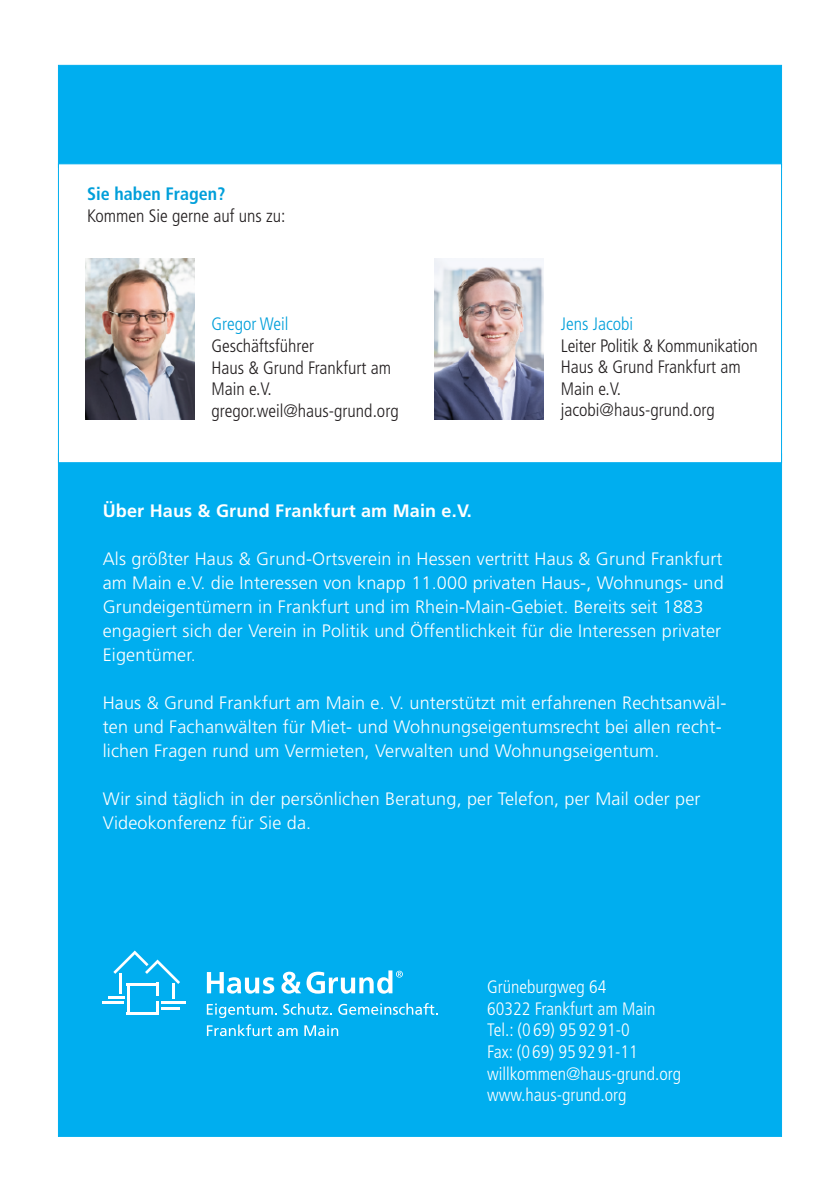
<style>
.page{position:relative;width:840px;height:1191px;background:#fff}
.page>*{position:absolute;margin:0;border:0;box-sizing:border-box;transform-origin:0 0}
.Grundschrift{font:300 18px/24px "Frutiger LT Std";letter-spacing:.01em;color:#fff}
.Grundschrift-2{font:300 condensed 18px/21.6px "Frutiger LT Std";color:#231f20}
.Grundschrift-3{font:300 condensed 18px "Frutiger LT Std";color:#fff}
.Grundschrift-4{font:700 18px "Frutiger LT Std";letter-spacing:.01em;color:#fff}
.Grundschrift-5{font:700 condensed 18px "Frutiger LT Std";color:#009fda}
.s1{color:#009fda}
</style>
<div class="page">
<div style="left:58px;top:453px;width:723px;height:683px;background:#00aeef"></div>
<div style="left:58px;top:65px;width:723px;height:103px;background:#00aeef;border:1px solid #00aeef"></div>
<div style="left:58px;top:163px;width:723px;height:300px;background:#fff;border:1px solid #00aeef"></div>
<hr style="left:127px;top:982px;width:2px;height:32px;background:#fff">
<svg style="left:156px;top:1001px;width:3px;height:11px"></svg>
<hr style="left:127px;top:1012px;width:32px;height:2px;background:#fff">
<hr style="left:127px;top:982px;width:32px;height:3px;background:#fff">
<hr style="left:161px;top:1006px;width:19px;height:3px;background:#fff">
<hr style="left:161px;top:1001px;width:24px;height:3px;background:#fff">
<hr style="left:156px;top:982px;width:3px;height:14px;background:#fff">
<hr style="left:172px;top:983px;width:3px;height:15px;background:#fff">
<svg style="left:108px;top:996px;width:16px;height:2px"></svg>
<hr style="left:103px;top:1001px;width:21px;height:3px;background:#fff">
<hr style="left:119px;top:973px;width:2px;height:20px;background:#fff">
<svg style="left:113px;top:950px;width:67px;height:34px"></svg>
<svg style="left:207px;top:972px;width:67px;height:21px"></svg>
<svg style="left:281px;top:970px;width:121px;height:23px"></svg>
<svg style="left:207px;top:1003px;width:70px;height:15px"></svg>
<svg style="left:283px;top:1003px;width:49px;height:11px"></svg>
<svg style="left:338px;top:1003px;width:99px;height:11px"></svg>
<svg style="left:207px;top:1024px;width:90px;height:12px"></svg>
<svg style="left:304px;top:1024px;width:34px;height:12px"></svg>
<img style="left:85px;top:259px;width:109px;height:160px">
<img style="left:434px;top:259px;width:109px;height:160px">
<p class="Grundschrift-5" style="left:87px;top:183px;width:140px">Sie haben Fragen?</p>
<p class="Grundschrift-2" style="left:87px;top:205px;width:200px">Kommen Sie gerne auf uns zu:</p>
<p class="Grundschrift-2" style="left:211px;top:314px;width:181px"><span class="s1">Gregor Weil<br></span>Geschäftsführer<br>Haus &amp; Grund Frankfurt am<br>Main e.V.</p>
<p class="Grundschrift-2" style="left:211px;top:400px;width:189px">gregor.weil@haus-grund.org</p>
<p class="Grundschrift-2" style="left:560px;top:313px;width:198px"><span class="s1">Jens Jacobi<br></span>Leiter Politik &amp; Kommunikation<br>Haus &amp; Grund Frankfurt am<br>Main e.V.</p>
<p class="Grundschrift-2" style="left:560px;top:399px;width:155px">jacobi@haus-grund.org</p>
<p class="Grundschrift-4" style="left:103px;top:500px;width:370px">Über Haus &amp; Grund Frankfurt am Main e.V.</p>
<p class="Grundschrift" style="left:103px;top:547px;width:622px">Als größter Haus &amp; Grund-Ortsverein in Hessen vertritt Haus &amp; Grund Frankfurt am Main e.V. die Interessen von knapp 11.000 privaten Haus-, Wohnungs- und Grundeigentümern in Frankfurt und im Rhein-Main-Gebiet. Bereits seit 1883 engagiert sich der Verein in Politik und Öffentlichkeit für die Interessen privater Eigentümer.</p>
<p class="Grundschrift" style="left:103px;top:691px;width:624px">Haus &amp; Grund Frankfurt am Main e. V. unterstützt mit erfahrenen Rechtsanwäl&shy;ten und Fachanwälten für Miet- und Wohnungseigentumsrecht bei allen recht&shy;lichen Fragen rund um Vermieten, Verwalten und Wohnungseigentum.</p>
<p class="Grundschrift" style="left:103px;top:787px;width:599px">Wir sind täglich in der persönlichen Beratung, per Telefon, per Mail oder per<br>Videokonferenz für Sie da.</p>
<p class="Grundschrift-3" style="left:487px;top:976px;width:121px">Grüneburgweg 64</p>
<p class="Grundschrift-3" style="left:487px;top:998px;width:170px">60322 Frankfurt am Main</p>
<p class="Grundschrift-3" style="left:487px;top:1020px;width:144px">Tel.: (0 69) 95 92 91-0</p>
<p class="Grundschrift-3" style="left:487px;top:1041px;width:152px">Fax: (0 69) 95 92 91-11</p>
<p class="Grundschrift-3" style="left:487px;top:1063px;width:196px">willkommen@haus-grund.org</p>
<p class="Grundschrift-3" style="left:487px;top:1084px;width:141px">www.haus-grund.org</p>
</div>
